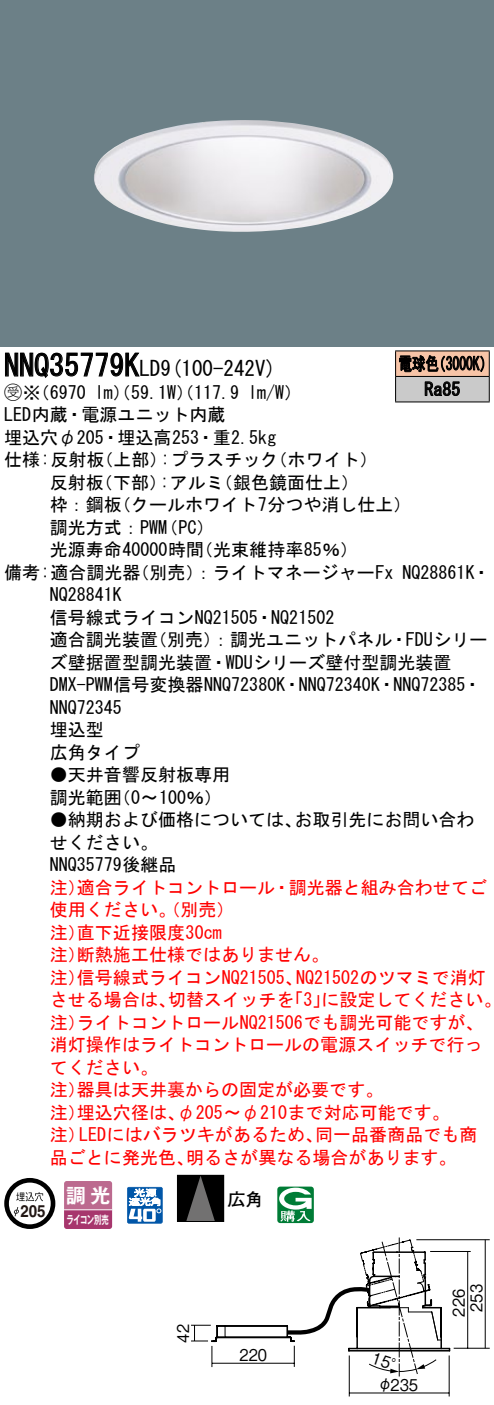
<style>
.page{position:relative;width:494px;height:1405px;background:#fff}
.page>*{position:absolute;margin:0;border:0;box-sizing:border-box;transform-origin:0 0}
.t1{font:30px "MS Gothic";color:#000}
.t2{font:21px "MS Gothic";color:#000}
.t3{font:19.8px "Gothic MB101 Pro De Bold 90 pv RKSJ H";color:#fff}
.t4{font:18px/22.5px "MS Gothic";color:#000}
.t5{font:18px/22.5px "MS Gothic";color:#f00}
.t6{font:18px/25.5px "MS Gothic";color:#000;scale:.75 1}
.t7{font:17.7px "Futo Go B101 Bold 83 pv RKSJ H";color:#000}
.t8{font:700 16.8px "Helvetica LT Std";color:#221714;scale:.9 1}
.t9{font:16.2px "Gothic BBB Pro Medium 90 pv RKSJ H";color:#000;scale:.9 1}
.t10{font:11.4px "Gothic MB101 Pro De Bold 90 pv RKSJ H";letter-spacing:-.05em;color:#fff;scale:.65 1}
.s1{font-size:30px}
.s2{font-family:"Ford Classification 1"}
</style>
<div class="page">
<div style="left:0;top:0;width:493px;height:346px;background:#6c8087"></div>
<img style="left:94px;top:120px;width:299px;height:112px">
<svg style="left:5px;top:352px;width:135px;height:26px"></svg>
<svg style="left:4px;top:1178px;width:51px;height:51px"></svg>
<svg style="left:64px;top:1181px;width:48px;height:48px"></svg>
<hr style="left:64px;top:1209px;width:48px;height:1px;background:#fff">
<svg style="left:127px;top:1187px;width:35px;height:36px"></svg>
<div style="left:177px;top:1175px;width:46px;height:46px;background:#000"></div>
<svg style="left:186px;top:1177px;width:29px;height:43px"></svg>
<div style="left:177px;top:1175px;width:47px;height:47px;border:1px solid #000"></div>
<svg style="left:277px;top:1187px;width:36px;height:36px"></svg>
<hr style="left:395px;top:350px;width:94px;height:1px;background:#000">
<hr style="left:395px;top:401px;width:94px;height:1px;background:#000">
<svg style="left:395px;top:351px;width:94px;height:50px"></svg>
<hr style="left:348px;top:1355px;width:1px;height:41px;background:#000">
<hr style="left:448px;top:1355px;width:1px;height:41px;background:#000">
<hr style="left:349px;top:1392px;width:99px;height:1px;background:#000">
<hr style="left:212px;top:1363px;width:82px;height:1px;background:#000">
<hr style="left:416px;top:1239px;width:73px;height:1px;background:#000">
<hr style="left:453px;top:1348px;width:36px;height:1px;background:#000">
<hr style="left:217px;top:1336px;width:73px;height:2px;background:#000">
<hr style="left:225px;top:1325px;width:62px;height:2px;background:#000">
<svg style="left:191px;top:1325px;width:35px;height:42px"></svg>
<svg style="left:286px;top:1237px;width:199px;height:140px"></svg>
<h1 class="t1" style="left:4px;top:350px;width:122px">NNQ35779</h1>
<p class="t2" style="left:124px;top:358px;width:153px"><span class="s1">K</span>LD (9 100-242 (V</p>
<p class="t4" style="left:4px;top:381px;width:83px"><span class="s2">B</span>※（6970</p>
<p class="t4" style="left:4px;top:404px;width:223px">LED内蔵・電源ユニット内蔵</p>
<p class="t4" style="left:4px;top:426px;width:273px">埋込穴φ205・埋込高253・重2.5kg</p>
<p class="t4" style="left:248px;top:381px;width:55px">l m (W/</p>
<p class="t4" style="left:95px;top:381px;width:146px">lm）（59.1 ）（W 117.9</p>
<p class="t4" style="left:4px;top:449px;width:102px">仕様:反射板</p>
<p class="t4" style="left:95px;top:449px;width:73px">（上部）</p>
<p class="t4" style="left:161px;top:449px;width:119px">:プラスチック</p>
<p class="t4" style="left:269px;top:449px;width:109px">（ホワイト(</p>
<p class="t4" style="left:50px;top:471px;width:56px">反射板</p>
<p class="t4" style="left:95px;top:471px;width:74px">（下部）</p>
<p class="t4" style="left:215px;top:471px;width:146px">（銀色鏡面仕上(</p>
<p class="t4" style="left:160px;top:471px;width:65px">:アルミ</p>
<p class="t6" style="left:424px;top:351px;width:49px;text-indent:-26px">電球色<br>Ra85</p>
<p class="t6" style="left:432px;top:351px;width:82px">（3000 (K</p>
<p class="t4" style="left:50px;top:494px;width:74px">枠：鋼板</p>
<p class="t4" style="left:113px;top:494px;width:300px">（クールホワイト7分つや消し仕上(</p>
<p class="t4" style="left:50px;top:516px;width:119px">調光方式：PWM</p>
<p class="t4" style="left:160px;top:516px;width:55px">（PC(</p>
<p class="t4" style="left:50px;top:539px;width:156px">光源寿命40000時間</p>
<p class="t4" style="left:195px;top:539px;width:164px">（光束維持率85％(</p>
<p class="t4" style="left:131px;top:561px;width:263px">（別売：）ライトマネージャーFx</p>
<p class="t4" style="left:4px;top:561px;width:138px">備考:適合調光器</p>
<p class="t4" style="left:50px;top:584px;width:73px">NQ28841K</p>
<p class="t4" style="left:50px;top:606px;width:286px">信号線式ライコンNQ21505・NQ21502</p>
<p class="t4" style="left:149px;top:629px;width:340px">（別売：）調光ユニットパネル・FDUシリー</p>
<p class="t4" style="left:402px;top:561px;width:89px">NQ28861 ・K</p>
<p class="t4" style="left:50px;top:629px;width:432px">適合調光装置<br>ズ壁据置型調光装置・WDUシリーズ壁付型調光装置<br>DMX-PWM信号変換器NNQ72380 ・K NNQ72340 ・K NNQ72385・<br>NNQ72345<br>埋込型<br>広角タイプ</p>
<p class="t4" style="left:113px;top:764px;width:118px;text-indent:-63px">●天井音響反射板専用) 〜0 100％(</p>
<p class="t4" style="left:50px;top:786px;width:73px">調光範囲</p>
<p class="t4" style="left:50px;top:809px;width:253px">●納期および価格については、せください。<br>NNQ35779後継品</p>
<p class="t5" style="left:77px;top:876px;width:411px">適合ライトコントロール・調光器と組み合わせてご</p>
<p class="t4" style="left:294px;top:809px;width:182px">お取引先にお問い合わ</p>
<p class="t5" style="left:50px;top:876px;width:37px">注）</p>
<p class="t5" style="left:50px;top:899px;width:186px">使用ください。（別売(</p>
<p class="t5" style="left:77px;top:921px;width:146px">直下近接限度30cm</p>
<p class="t5" style="left:77px;top:921px;width:253px;text-indent:-27px">注）<br>断熱施工仕様ではありません。</p>
<p class="t5" style="left:50px;top:944px;width:37px">注）</p>
<p class="t5" style="left:77px;top:966px;width:227px">信号線式ライコンNQ21505、</p>
<p class="t5" style="left:50px;top:966px;width:37px">注）</p>
<p class="t5" style="left:296px;top:966px;width:191px">NQ21502のツマミで消灯</p>
<p class="t5" style="left:285px;top:989px;width:46px">「」3</p>
<p class="t5" style="left:168px;top:989px;width:127px">切替スイッチを</p>
<p class="t5" style="left:321px;top:989px;width:182px">に設定してください。</p>
<p class="t5" style="left:77px;top:989px;width:408px;text-indent:-27px">させる場合は、<br>ライトコントロールNQ21506でも調光可能ですが、</p>
<p class="t5" style="left:50px;top:1011px;width:37px">注）</p>
<p class="t5" style="left:50px;top:1034px;width:433px">消灯操作はライトコントロールの電源スイッチで行っ</p>
<p class="t5" style="left:50px;top:1056px;width:109px">てください。</p>
<p class="t5" style="left:77px;top:1079px;width:307px">器具は天井裏からの固定が必要です。</p>
<p class="t5" style="left:77px;top:1079px;width:374px;text-indent:-27px">注）<br>埋込穴径は φ、 205〜φ210まで対応可能です。</p>
<p class="t5" style="left:50px;top:1101px;width:37px">注）</p>
<p class="t5" style="left:79px;top:1124px;width:245px">LEDにはバラツキがあるため、</p>
<p class="t5" style="left:315px;top:1124px;width:163px">同一品番商品でも商</p>
<p class="t5" style="left:50px;top:1124px;width:37px">注）</p>
<p class="t5" style="left:50px;top:1146px;width:145px">品ごとに発光色、</p>
<p class="t5" style="left:186px;top:1146px;width:272px">明るさが異なる場合があります。</p>
<p class="t8" style="left:20px;top:1201px;width:29px">205</p>
<p class="t3" style="left:66px;top:1179px;width:46px">調光</p>
<p class="t10" style="left:67px;top:1210px;width:66px">ライコン別売</p>
<p class="t7" style="left:227px;top:1189px;width:37px">広角</p>
<p class="t9" style="left:170px;top:1343px;width:22px;rotate:-90deg">42</p>
<p class="t9" style="left:239px;top:1342px;width:32px">220</p>
<p class="t9" style="left:377px;top:1372px;width:46px">φ235</p>
<p class="t9" style="left:463px;top:1312px;width:32px;rotate:-90deg">253</p>
<p class="t9" style="left:445px;top:1316px;width:32px;rotate:-90deg">226</p>
</div>
